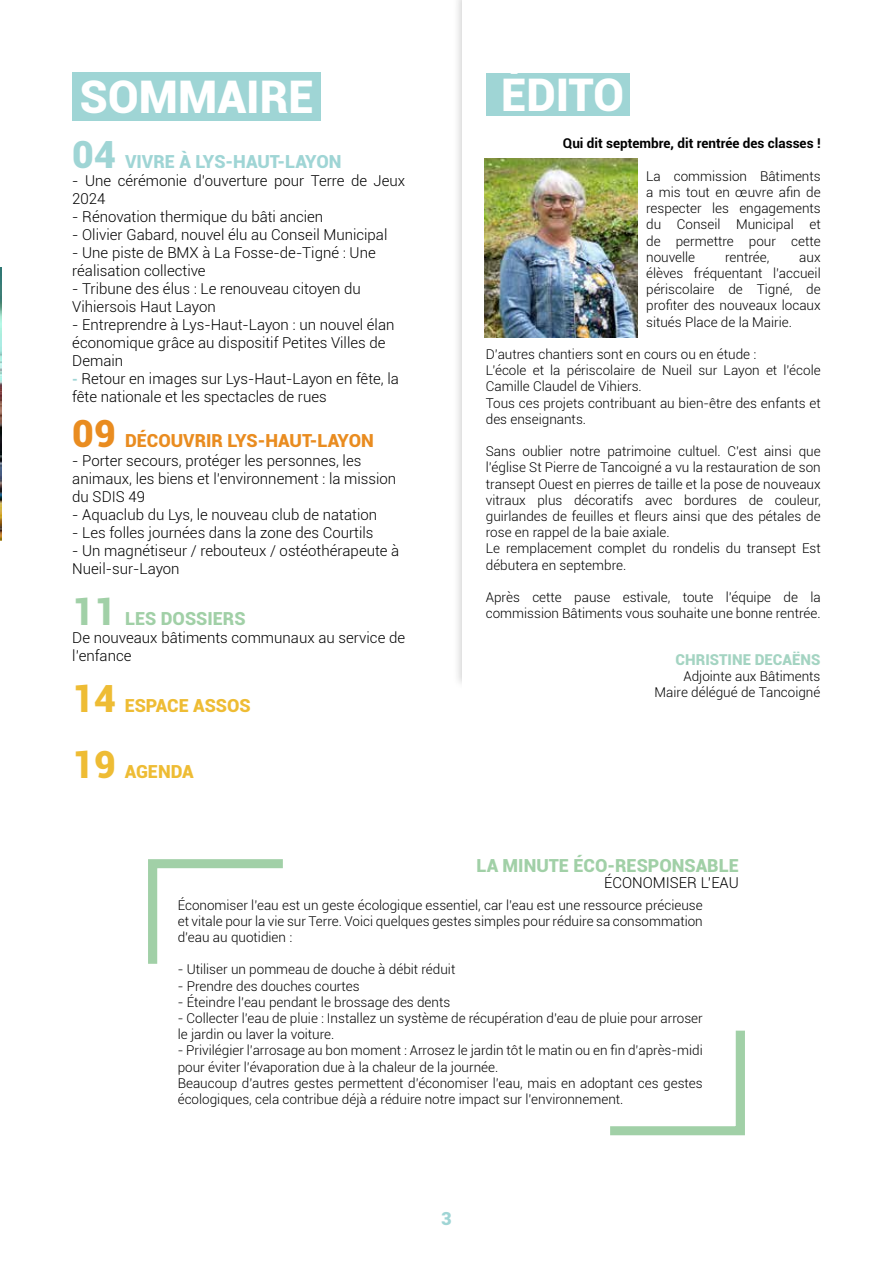
<style>
.page{position:relative;width:893px;height:1263px;background:#fff}
.page>*{position:absolute;margin:0;border:0;box-sizing:border-box;transform-origin:0 0}
.t1{font:900 45px "Roboto";color:#fff}
.t2{font:900 18px "Roboto";color:#a1d0a7}
.t3{font:900 18px "Roboto";color:#e98c20}
.t4{font:900 18px "Roboto";color:#9fd5d5}
.t5{font:900 18px "Roboto";color:#eebc34}
.t6{font:300 15px/18px "Roboto";color:#000}
.t7{font:900 15px "Roboto";color:#a4d4c2}
.t8{font:300 13.5px/16.2px "Roboto";color:#000}
.t9{font:700 13.5px "Roboto";color:#000}
.s1{font-size:37.5px}
.s2{font-weight:900;font-size:13.5px;color:#9fd5d5}
</style>
<div class="page">
<div style="left:452px;top:0;width:441px;height:690px;background:#000;opacity:.18"></div>
<div style="left:462px;top:0;width:431px;height:686px;background:#fff"></div>
<img style="left:485px;top:158px;width:153px;height:179px">
<div style="left:462px;top:670px;width:431px;height:593px;background:#fff"></div>
<div style="left:486px;top:73px;width:143px;height:43px;background:#9fd5d5"></div>
<div style="left:72px;top:72px;width:249px;height:49px;background:#9fd5d5"></div>
<svg style="left:148px;top:859px;width:135px;height:105px"></svg>
<svg style="left:610px;top:1030px;width:135px;height:106px"></svg>
<img style="left:0;top:268px;width:1px;height:272px">
<h1 class="t1" style="left:80px;top:66px;width:235px">SOMMAIRE</h1>
<h1 class="t1" style="left:501px;top:63px;width:125px">ÉDITO</h1>
<p class="t9" style="left:563px;top:134px;width:259px">Qui dit septembre, dit rentrée des classes !</p>
<p class="t8" style="left:646px;top:167px;width:176px;text-align:justify">La commission Bâtiments a mis tout en œuvre afin de respecter les engagements du Conseil Municipal et de permettre pour cette nouvelle</p>
<h2 class="t4" style="left:72px;top:149px;width:271px"><span class="s1">04</span> VIVRE À LYS-HAUT-LAYON</h2>
<p class="t6" style="left:72px;top:172px;width:334px">- Une cérémonie d’ouverture pour Terre de Jeux<br>2024</p>
<p class="t6" style="left:72px;top:208px;width:253px">- Rénovation thermique du bâti ancien</p>
<p class="t6" style="left:72px;top:226px;width:317px">- Olivier Gabard, nouvel élu au Conseil Municipal</p>
<p class="t6" style="left:72px;top:244px;width:305px">- Une piste de BMX à La Fosse-de-Tigné : Une réalisation collective</p>
<p class="t6" style="left:72px;top:280px;width:290px">- Tribune des élus : Le renouveau citoyen du<br>Vihiersois Haut Layon</p>
<p class="t6" style="left:72px;top:316px;width:324px">- Entreprendre à Lys-Haut-Layon : un nouvel élan économique grâce au dispositif Petites Villes de<br>Demain</p>
<p class="t6" style="left:72px;top:370px;width:328px"><span class="s2">-</span> Retour en images sur Lys-Haut-Layon en fête, la fête nationale et les spectacles de rues</p>
<h2 class="t3" style="left:72px;top:428px;width:303px"><span class="s1">09</span> DÉCOUVRIR LYS-HAUT-LAYON</h2>
<p class="t6" style="left:72px;top:451px;width:325px">- Porter secours, protéger les personnes, les animaux, les biens et l’environnement : la mission du SDIS 49</p>
<p class="t6" style="left:72px;top:505px;width:306px">- Aquaclub du Lys, le nouveau club de natation</p>
<p class="t6" style="left:72px;top:523px;width:303px">- Les folles journées dans la zone des Courtils</p>
<p class="t6" style="left:72px;top:541px;width:329px">- Un magnétiseur / rebouteux / ostéothérapeute à<br>Nueil-sur-Layon</p>
<h2 class="t2" style="left:72px;top:605px;width:175px"><span class="s1">11</span> LES DOSSIERS</h2>
<p class="t6" style="left:72px;top:628px;width:334px">De nouveaux bâtiments communaux au service de l’enfance</p>
<h2 class="t5" style="left:72px;top:692px;width:180px"><span class="s1">14</span> ESPACE ASSOS</h2>
<h2 class="t5" style="left:72px;top:759px;width:123px"><span class="s1">19</span> AGENDA</h2>
<p class="t8" style="left:725px;top:248px;width:46px">rentrée,</p>
<p class="t8" style="left:646px;top:248px;width:176px;text-align:justify;text-indent:153px">aux élèves fréquentant l’accueil périscolaire de Tigné, de profiter des nouveaux locaux situés Place de la Mairie.</p>
<p class="t8" style="left:486px;top:346px;width:336px">D’autres chantiers sont en cours ou en étude :<br>L’école et la périscolaire de Nueil sur Layon et l’école Camille Claudel de Vihiers.<br>Tous ces projets contribuant au bien-être des enfants et des enseignants.</p>
<p class="t8" style="left:486px;top:443px;width:336px">Sans oublier notre patrimoine cultuel. C’est ainsi que l’église St Pierre de Tancoigné a vu la restauration de son transept Ouest en pierres de taille et la pose de nouveaux vitraux plus décoratifs avec bordures de couleur, guirlandes de feuilles et fleurs ainsi que des pétales de rose en rappel de la baie axiale.<br>Le remplacement complet du rondelis du transept Est débutera en septembre.</p>
<p class="t8" style="left:486px;top:589px;width:336px">Après cette pause estivale, toute l’équipe de la commission Bâtiments vous souhaite une bonne rentrée.</p>
<p class="t7" style="left:676px;top:649px;width:146px">CHRISTINE DECAËNS</p>
<p class="t8" style="left:655px;top:668px;width:167px;text-align:right">Adjointe aux Bâtiments<br>Maire délégué de Tancoigné</p>
<h2 class="t2" style="left:476px;top:853px;width:264px">LA MINUTE ÉCO-RESPONSABLE</h2>
<p class="t8" style="left:178px;top:896px;width:527px;text-align:justify">Économiser l’eau est un geste écologique essentiel, car l’eau est une ressource précieuse et vitale pour la vie sur Terre. Voici quelques gestes simples pour réduire sa consommation d’eau au quotidien :</p>
<p class="t8" style="left:178px;top:961px;width:279px">- Utiliser un pommeau de douche à débit réduit</p>
<p class="t8" style="left:178px;top:977px;width:184px">- Prendre des douches courtes</p>
<p class="t8" style="left:178px;top:993px;width:274px">- Éteindre l’eau pendant le brossage des dents</p>
<p class="t8" style="left:178px;top:1010px;width:527px">- Collecter l’eau de pluie : Installez un système de récupération d’eau de pluie pour arroser le jardin ou laver la voiture.</p>
<p class="t8" style="left:178px;top:1042px;width:527px">- Privilégier l’arrosage au bon moment : Arrosez le jardin tôt le matin ou en fin d’après-midi pour éviter l’évaporation due à la chaleur de la journée.<br>Beaucoup d’autres gestes permettent d’économiser l’eau, mais en adoptant ces gestes écologiques, cela contribue déjà a réduire notre impact sur l’environnement.</p>
<p class="t6" style="left:604px;top:873px;width:136px">ÉCONOMISER L’EAU</p>
<h2 class="t4" style="left:441px;top:1206px;width:12px">3</h2>
</div>
